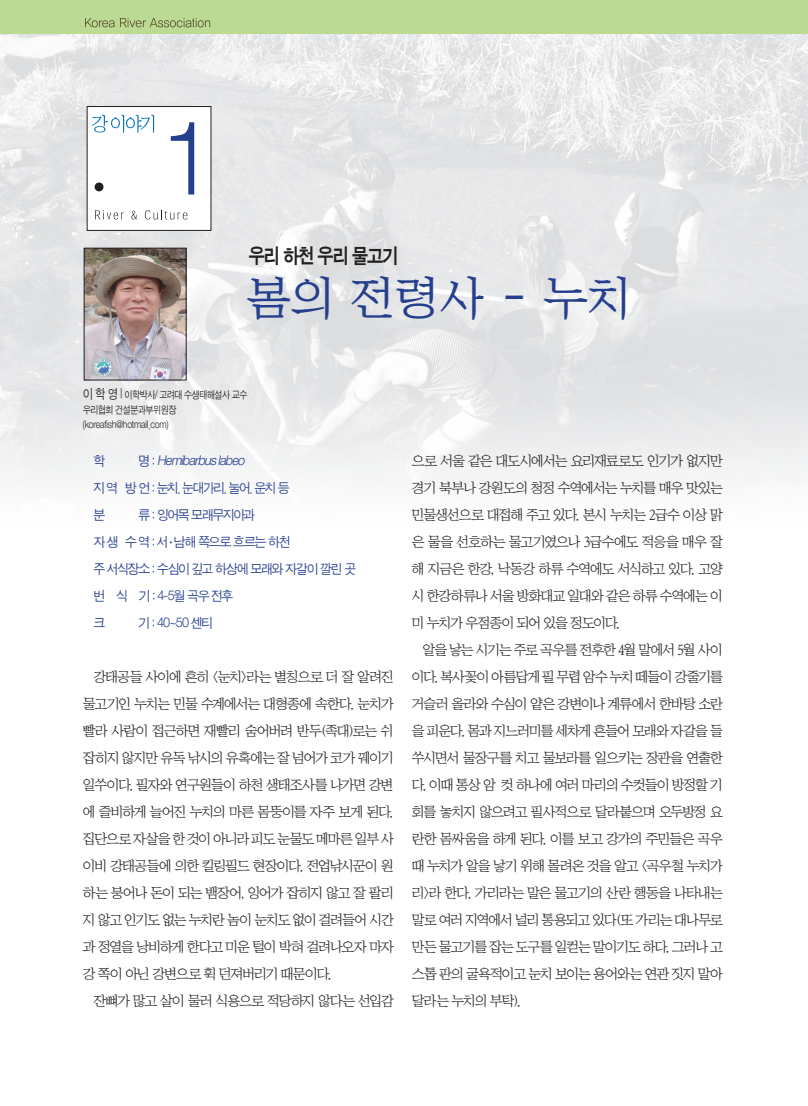
<style>
.page{position:relative;width:808px;height:1106px;background:#fff}
.page>*{position:absolute;margin:0;border:0;box-sizing:border-box;transform-origin:0 0}
.t1{font:48px "San Ns B";color:#253f8e}
.t2{font:21px "Sand Kg";letter-spacing:-.05em;color:#231f20;scale:.85 1}
.t3{font:14.25px/27px "San Ns M";letter-spacing:-.08em;color:#231f20;text-align:justify}
.t4{font:13.5px/27px "Sand Jg";letter-spacing:-.085em;color:#253f8e}
.t5{font:10.5px/15px "Sand Jg";letter-spacing:-.05em;color:#231f20;scale:.85 1}
.s1{font-size:13.5px}
.s2{font-style:italic}
</style>
<div class="page">
<div style="left:0;top:0;width:808px;height:34px;background:#bbda93"></div>
<svg style="left:85px;top:18px;width:125px;height:9px"></svg>
<img style="left:0;top:34px;width:808px;height:445px">
<div style="left:87px;top:106px;width:124px;height:124px;background:#fff"></div>
<div style="left:87px;top:106px;width:124px;height:125px;border:1px solid #231f20"></div>
<svg style="left:95px;top:210px;width:29px;height:9px"></svg>
<svg style="left:131px;top:211px;width:6px;height:8px"></svg>
<svg style="left:145px;top:210px;width:42px;height:9px"></svg>
<svg style="left:92px;top:115px;width:62px;height:18px"></svg>
<div style="left:95px;top:182px;width:8px;height:9px;background:#231f20;border-radius:50%"></div>
<svg style="left:171px;top:122px;width:23px;height:72px"></svg>
<img style="left:86px;top:250px;width:98px;height:128px">
<div style="left:84px;top:248px;width:102px;height:132px;border:1px solid #231f20"></div>
<h2 class="t2" style="left:249px;top:245px;width:178px">우리 하천 우리 물고기</h2>
<h1 class="t1" style="left:247px;top:274px;width:388px">봄의 전령사 - 누치</h1>
<p class="t5" style="left:83px;top:387px;width:195px"><span class="s1">이 학 영 |</span> 이학박사/ 고려대 수생태해설사 교수 우리협회 건설분과부위원장 (koreafish@hotmail.com)</p>
<p class="t4" style="left:93px;top:447px;width:198px;text-indent:45px">명 : <span class="s2">Hemibarbuslabeo<br></span>지 역 방 언 : 눈치. 눈대가리. 눌어. 운치 등 분</p>
<p class="t4" style="left:93px;top:447px;width:13px">학</p>
<p class="t4" style="left:93px;top:501px;width:264px;text-indent:45px">류 : 잉어목 모래무지아과<br>자 생 수역 : 서·남해 쪽으로 흐르는 하천<br>주 서식장소 : 수심이 깊고 하상에 모래와 자갈이 깔린 곳 번 식 기 : 4-5월 곡우 전후<br>크</p>
<p class="t4" style="left:138px;top:609px;width:76px">기 : 40~50 센티</p>
<p class="t3" style="left:83px;top:663px;width:313px;text-indent:11px">강태공들 사이에 흔히 &lt;눈치&gt;라는 별칭으로 더 잘 알려진 물고기인 누치는 민물 수계에서는 대형종에 속한다. 눈치가 빨라 사람이 접근하면 재빨리 숨어버려 반두(족대)로는 쉬 잡히지 않지만 유독 낚시의 유혹에는 잘 넘어가 코가 꿰이기 일쑤이다. 필자와 연구원들이 하천 생태조사를 나가면 강변 에 즐비하게 늘어진 누치의 마른 몸뚱이를 자주 보게 된다. 집단으로 자살을 한 것이 아니라 피도 눈물도 메마른 일부 사 이비 강태공들에 의한 킬링필드 현장이다. 전업낚시꾼이 원 하는 붕어나 돈이 되는 뱀장어, 잉어가 잡히지 않고 잘 팔리 지 않고 인기도 없는 누치란 놈이 눈치도 없이 걸려들어 시간 과 정열을 낭비하게 한다고 미운 털이 박혀 걸려나오자 마자 강 쪽이 아닌 강변으로 휙 던져버리기 때문이다.</p>
<p class="t3" style="left:93px;top:987px;width:302px">잔뼈가 많고 살이 물러 식용으로 적당하지 않다는 선입감</p>
<p class="t3" style="left:412px;top:447px;width:312px">으로 서울 같은 대도시에서는 요리재료로도 인기가 없지만 경기 북부나 강원도의 청정 수역에서는 누치를 매우 맛있는 민물생선으로 대접해 주고 있다. 본시 누치는 2급수 이상 맑 은 물을 선호하는 물고기였으나 3급수에도 적응을 매우 잘 해 지금은 한강, 낙동강 하류 수역에도 서식하고 있다. 고양 시 한강하류나 서울 방화대교 일대와 같은 하류 수역에는 이 미 누치가 우점종이 되어 있을 정도이다.</p>
<p class="t3" style="left:412px;top:636px;width:313px;text-indent:11px">알을 낳는 시기는 주로 곡우를 전후한 4월 말에서 5월 사이 이다. 복사꽃이 아름답게 필 무렵 암수 누치 떼들이 강줄기를 거슬러 올라와 수심이 얕은 강변이나 계류에서 한바탕 소란 을 피운다. 몸과 지느러미를 세차게 흔들어 모래와 자갈을 들 쑤시면서 물장구를 치고 물보라를 일으키는 장관을 연출한 다. 이때 통상 암 컷 하나에 여러 마리의 수컷들이 방정할 기 회를 놓치지 않으려고 필사적으로 달라붙으며 오두방정 요 란한 몸싸움을 하게 된다. 이를 보고 강가의 주민들은 곡우 때 누치가 알을 낳기 위해 몰려온 것을 알고 &lt;곡우철 누치가 리&gt;라 한다. 가리라는 말은 물고기의 산란 행동을 나타내는 말로 여러 지역에서 널리 통용되고 있다(또 가리는 대나무로 만든 물고기를 잡는 도구를 일컫는 말이기도 하다. 그러나 고 스톱 판의 굴욕적이고 눈치 보이는 용어와는 연관 짓지 말아 달라는 누치의 부탁).</p>
</div>
